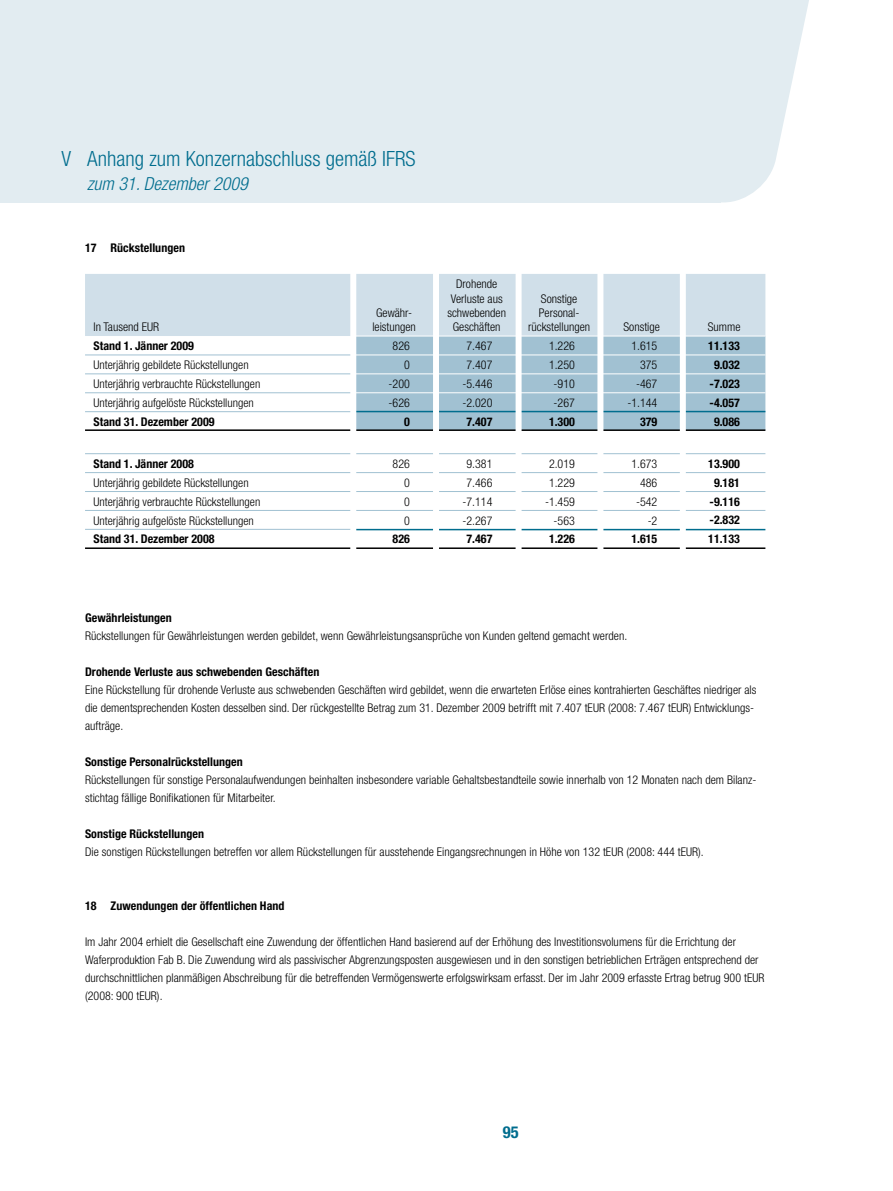
<style>
.page{position:relative;width:893px;height:1191px;background:#fff}
.page>*{position:absolute;margin:0;border:0;box-sizing:border-box;transform-origin:0 0}
.t1{font:300 condensed 21px "Helvetica Neue";letter-spacing:.005em;color:#006d8e}
.t2{font:italic 300 condensed 18px "Helvetica Neue";letter-spacing:.005em;color:#006d8e}
.t3{font:700 condensed 16.5px "Helvetica Neue";color:#006d8e}
.t4{font:300 condensed 12px/14.4px "Helvetica Neue";letter-spacing:.005em;color:#000;text-align:center}
.t5{font:700 condensed 12px "Helvetica Neue";letter-spacing:.005em;color:#000}
</style>
<div class="page">
<div style="left:0;top:0;width:721px;height:202px;background:#e2ecf1"></div>
<svg style="left:721px;top:0;width:88px;height:202px;fill:#e2ecf1"></svg>
<svg style="left:85px;top:454px;width:680px;height:77px"></svg>
<svg style="left:85px;top:274px;width:680px;height:155px"></svg>
<hr style="left:85px;top:411px;width:268px;height:1px;background:#a1c1d2">
<hr style="left:85px;top:529px;width:268px;height:1px;background:#a1c1d2">
<hr style="left:85px;top:453px;width:268px;height:1px;background:#a1c1d2">
<hr style="left:353px;top:453px;width:82px;height:1px;background:#a1c1d2">
<hr style="left:435px;top:453px;width:83px;height:1px;background:#a1c1d2">
<hr style="left:518px;top:453px;width:82px;height:1px;background:#a1c1d2">
<hr style="left:600px;top:453px;width:83px;height:1px;background:#a1c1d2">
<hr style="left:683px;top:453px;width:82px;height:1px;background:#a1c1d2">
<hr style="left:85px;top:472px;width:268px;height:1px;background:#a1c1d2">
<hr style="left:353px;top:472px;width:82px;height:1px;background:#a1c1d2">
<hr style="left:435px;top:472px;width:83px;height:1px;background:#a1c1d2">
<hr style="left:518px;top:472px;width:82px;height:1px;background:#a1c1d2">
<hr style="left:600px;top:472px;width:83px;height:1px;background:#a1c1d2">
<hr style="left:683px;top:472px;width:82px;height:1px;background:#a1c1d2">
<hr style="left:85px;top:491px;width:268px;height:1px;background:#a1c1d2">
<hr style="left:353px;top:491px;width:82px;height:1px;background:#a1c1d2">
<hr style="left:435px;top:491px;width:83px;height:1px;background:#a1c1d2">
<hr style="left:518px;top:491px;width:82px;height:1px;background:#a1c1d2">
<hr style="left:600px;top:491px;width:83px;height:1px;background:#a1c1d2">
<hr style="left:683px;top:491px;width:82px;height:1px;background:#a1c1d2">
<hr style="left:85px;top:510px;width:268px;height:1px;background:#a1c1d2">
<hr style="left:353px;top:510px;width:82px;height:1px;background:#a1c1d2">
<hr style="left:435px;top:510px;width:83px;height:1px;background:#a1c1d2">
<hr style="left:518px;top:510px;width:82px;height:1px;background:#a1c1d2">
<hr style="left:600px;top:510px;width:83px;height:1px;background:#a1c1d2">
<hr style="left:683px;top:510px;width:82px;height:1px;background:#a1c1d2">
<hr style="left:352px;top:411px;width:413px;height:1px;background:#006d8e">
<hr style="left:352px;top:529px;width:413px;height:1px;background:#006d8e">
<hr style="left:85px;top:429px;width:680px;height:2px;background:#000">
<hr style="left:85px;top:547px;width:680px;height:2px;background:#000">
<div style="left:350px;top:268px;width:6px;height:292px;background:#fff"></div>
<div style="left:433px;top:268px;width:6px;height:292px;background:#fff"></div>
<div style="left:516px;top:268px;width:6px;height:292px;background:#fff"></div>
<div style="left:680px;top:268px;width:6px;height:292px;background:#fff"></div>
<div style="left:597px;top:268px;width:6px;height:292px;background:#fff"></div>
<h1 class="t1" style="left:62px;top:146px;width:355px">V Anhang zum Konzernabschluss gemäß IFRS</h1>
<h2 class="t2" style="left:87px;top:173px;width:162px">zum 31. Dezember 2009</h2>
<p class="t5" style="left:85px;top:240px;width:101px">17 Rückstellungen</p>
<p class="t4" style="left:94px;top:319px;width:67px">In Tausend EUR</p>
<p class="t4" style="left:372px;top:305px;width:45px">Gewähr&shy;leistungen</p>
<p class="t4" style="left:447px;top:276px;width:60px">Drohende<br>Verluste aus schwebenden<br>Geschäften</p>
<p class="t4" style="left:528px;top:291px;width:63px">Sonstige<br>Personal&shy;rückstellungen</p>
<p class="t4" style="left:623px;top:320px;width:38px">Sonstige</p>
<p class="t4" style="left:708px;top:320px;width:34px">Summe</p>
<p class="t5" style="left:94px;top:338px;width:102px">Stand 1. Jänner 2009</p>
<p class="t4" style="left:393px;top:339px;width:19px">826</p>
<p class="t4" style="left:466px;top:339px;width:27px">7.467</p>
<p class="t4" style="left:549px;top:339px;width:27px">1.226</p>
<p class="t4" style="left:631px;top:339px;width:27px">1.615</p>
<p class="t5" style="left:708px;top:338px;width:33px">11.133</p>
<p class="t4" style="left:94px;top:358px;width:157px">Unterjährig gebildete Rückstellungen</p>
<p class="t4" style="left:404px;top:358px;width:7px">0</p>
<p class="t4" style="left:466px;top:358px;width:27px">7.407</p>
<p class="t4" style="left:549px;top:358px;width:27px">1.250</p>
<p class="t4" style="left:640px;top:358px;width:19px">375</p>
<p class="t5" style="left:714px;top:357px;width:27px">9.032</p>
<p class="t4" style="left:94px;top:376px;width:168px">Unterjährig verbrauchte Rückstellungen</p>
<p class="t4" style="left:389px;top:376px;width:23px">-200</p>
<p class="t4" style="left:462px;top:376px;width:31px">-5.446</p>
<p class="t4" style="left:554px;top:376px;width:23px">-910</p>
<p class="t4" style="left:636px;top:376px;width:23px">-467</p>
<p class="t5" style="left:709px;top:376px;width:32px">-7.023</p>
<p class="t4" style="left:94px;top:395px;width:162px">Unterjährig aufgelöste Rückstellungen</p>
<p class="t4" style="left:389px;top:395px;width:23px">-626</p>
<p class="t4" style="left:462px;top:395px;width:31px">-2.020</p>
<p class="t4" style="left:554px;top:395px;width:23px">-267</p>
<p class="t4" style="left:627px;top:395px;width:31px">-1.144</p>
<p class="t5" style="left:709px;top:395px;width:32px">-4.057</p>
<p class="t5" style="left:94px;top:414px;width:122px">Stand 31. Dezember 2009</p>
<p class="t5" style="left:404px;top:414px;width:7px">0</p>
<p class="t5" style="left:466px;top:414px;width:27px">7.407</p>
<p class="t5" style="left:549px;top:414px;width:27px">1.300</p>
<p class="t5" style="left:640px;top:414px;width:19px">379</p>
<p class="t5" style="left:714px;top:414px;width:27px">9.086</p>
<p class="t5" style="left:94px;top:456px;width:102px">Stand 1. Jänner 2008</p>
<p class="t4" style="left:393px;top:456px;width:19px">826</p>
<p class="t4" style="left:466px;top:456px;width:27px">9.381</p>
<p class="t4" style="left:549px;top:456px;width:27px">2.019</p>
<p class="t4" style="left:631px;top:456px;width:27px">1.673</p>
<p class="t5" style="left:708px;top:456px;width:33px">13.900</p>
<p class="t4" style="left:94px;top:475px;width:157px">Unterjährig gebildete Rückstellungen</p>
<p class="t4" style="left:404px;top:475px;width:7px">0</p>
<p class="t4" style="left:466px;top:475px;width:27px">7.466</p>
<p class="t4" style="left:549px;top:475px;width:27px">1.229</p>
<p class="t4" style="left:640px;top:475px;width:19px">486</p>
<p class="t5" style="left:714px;top:475px;width:27px">9.181</p>
<p class="t4" style="left:94px;top:494px;width:168px">Unterjährig verbrauchte Rückstellungen</p>
<p class="t4" style="left:404px;top:494px;width:7px">0</p>
<p class="t4" style="left:462px;top:494px;width:31px">-7.114</p>
<p class="t4" style="left:545px;top:494px;width:31px">-1.459</p>
<p class="t4" style="left:636px;top:494px;width:23px">-542</p>
<p class="t5" style="left:709px;top:494px;width:32px">-9.116</p>
<p class="t4" style="left:94px;top:513px;width:162px">Unterjährig aufgelöste Rückstellungen</p>
<p class="t4" style="left:404px;top:513px;width:7px">0</p>
<p class="t4" style="left:462px;top:513px;width:31px">-2.267</p>
<p class="t4" style="left:554px;top:513px;width:23px">-563</p>
<p class="t4" style="left:648px;top:513px;width:11px">-2</p>
<p class="t5" style="left:709px;top:513px;width:32px">-2.832</p>
<p class="t5" style="left:94px;top:532px;width:122px">Stand 31. Dezember 2008</p>
<p class="t5" style="left:393px;top:532px;width:19px">826</p>
<p class="t5" style="left:466px;top:532px;width:27px">7.467</p>
<p class="t5" style="left:549px;top:532px;width:27px">1.226</p>
<p class="t5" style="left:631px;top:532px;width:27px">1.615</p>
<p class="t5" style="left:708px;top:532px;width:33px">11.133</p>
<p class="t5" style="left:85px;top:611px;width:88px">Gewährleistungen</p>
<p class="t4" style="left:85px;top:629px;width:544px">Rückstellungen für Gewährleistungen werden gebildet, wenn Gewährleistungsansprüche von Kunden geltend gemacht werden.</p>
<p class="t5" style="left:85px;top:665px;width:236px">Drohende Verluste aus schwebenden Geschäften</p>
<p class="t4" style="left:85px;top:681px;width:673px;line-height:18px;text-align:left">Eine Rückstellung für drohende Verluste aus schwebenden Geschäften wird gebildet, wenn die erwarteten Erlöse eines kontrahierten Geschäftes niedriger als die dementsprechenden Kosten desselben sind. Der rückgestellte Betrag zum 31. Dezember 2009 betrifft mit 7.407 tEUR (2008: 7.467 tEUR) Entwicklungs&shy;aufträge.</p>
<p class="t5" style="left:85px;top:755px;width:159px">Sonstige Personalrückstellungen</p>
<p class="t4" style="left:85px;top:771px;width:673px;line-height:18px;text-align:left">Rückstellungen für sonstige Personalaufwendungen beinhalten insbesondere variable Gehaltsbestandteile sowie innerhalb von 12 Monaten nach dem Bilanz&shy;stichtag fällige Bonifikationen für Mitarbeiter.</p>
<p class="t5" style="left:85px;top:827px;width:120px">Sonstige Rückstellungen</p>
<p class="t4" style="left:85px;top:845px;width:620px">Die sonstigen Rückstellungen betreffen vor allem Rückstellungen für ausstehende Eingangsrechnungen in Höhe von 132 tEUR (2008: 444 tEUR).</p>
<p class="t5" style="left:85px;top:899px;width:201px">18 Zuwendungen der öffentlichen Hand</p>
<p class="t4" style="left:85px;top:933px;width:681px;line-height:18px;text-align:left">Im Jahr 2004 erhielt die Gesellschaft eine Zuwendung der öffentlichen Hand basierend auf der Erhöhung des Investitionsvolumens für die Errichtung der Waferproduktion Fab B. Die Zuwendung wird als passivischer Abgrenzungsposten ausgewiesen und in den sonstigen betrieblichen Erträgen entsprechend der durchschnittlichen planmäßigen Abschreibung für die betreffenden Vermögenswerte erfolgswirksam erfasst. Der im Jahr 2009 erfasste Ertrag betrug 900 tEUR (2008: 900 tEUR).</p>
<h3 class="t3" style="left:503px;top:1122px;width:17px">95</h3>
</div>
